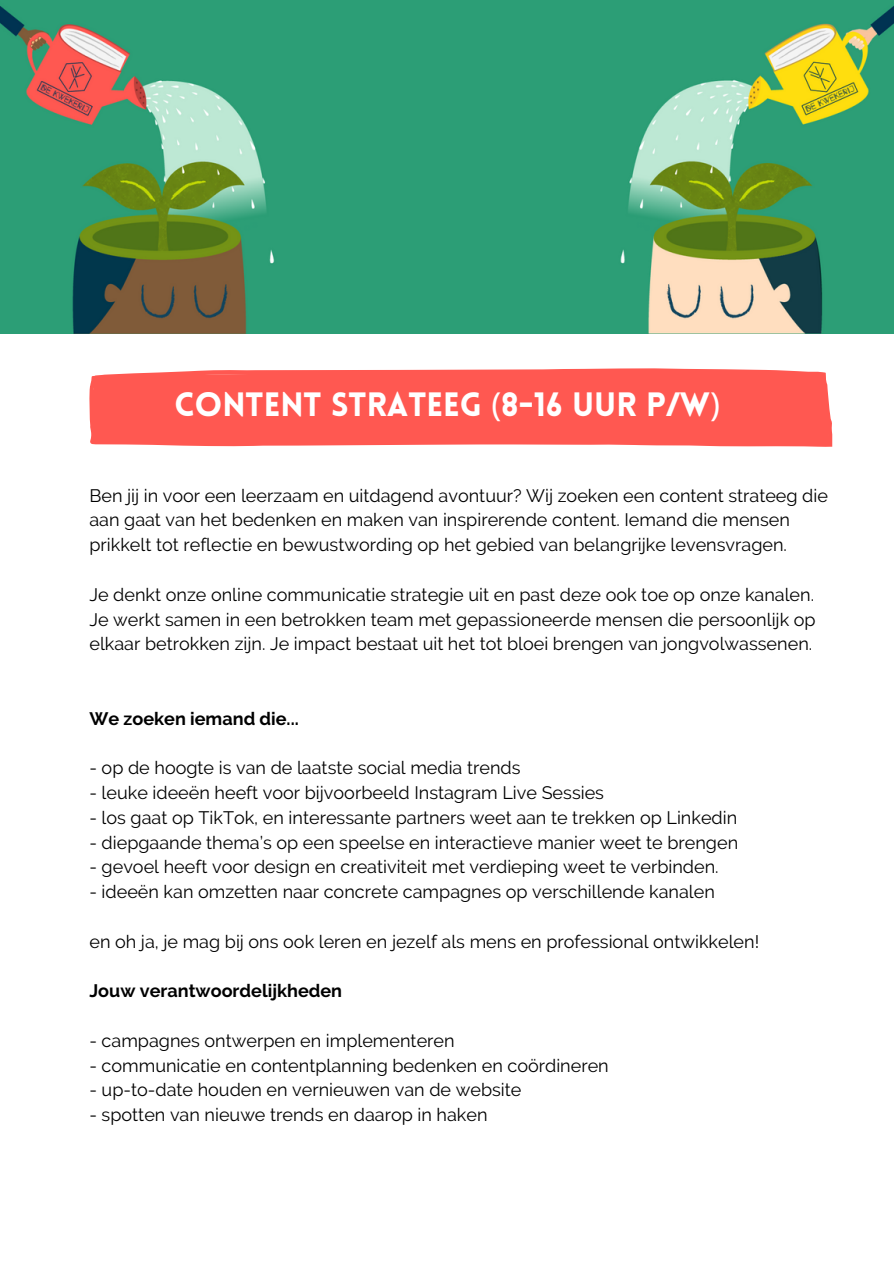
<style>
.page{position:relative;width:894px;height:1264px;background:#fff}
.page>*{position:absolute;margin:0;border:0;box-sizing:border-box;transform-origin:0 0}
.t1{font:900 33px "Lovelo";color:#fff}
.t2{font:18px/24.8px "Raleway";color:#000}
.t3{font:700 18px "Raleway";color:#000}
.s1{font-family:"Noto Sans";font-weight:400}
</style>
<div class="page">
<img style="left:0;top:0;width:893px;height:333px">
<div style="left:89px;top:368px;width:743px;height:79px;background:#ff5851"></div>
<p class="t1" style="left:174px;top:391px;width:546px">CONTENT STRATEEG <span class="s1">(</span>8-16 UUR P/W<span class="s1">)</span></p>
<p class="t2" style="left:89px;top:483px;width:739px">Ben jij in voor een leerzaam en uitdagend avontuur? Wij zoeken een content strateeg die aan gaat van het bedenken en maken van inspirerende content. Iemand die mensen prikkelt tot reflectie en bewustwording op het gebied van belangrijke levensvragen.</p>
<p class="t2" style="left:89px;top:582px;width:727px;text-align:justify">Je denkt onze online communicatie strategie uit en past deze ook toe op onze kanalen.<br>Je werkt samen in een betrokken team met gepassioneerde mensen die persoonlijk op elkaar betrokken zijn. Je impact bestaat uit het tot bloei brengen van jongvolwassenen.</p>
<p class="t3" style="left:89px;top:707px;width:211px">We zoeken iemand die...</p>
<p class="t2" style="left:89px;top:755px;width:432px">- op de hoogte is van de laatste social media trends</p>
<p class="t2" style="left:89px;top:780px;width:516px">- leuke ideeën heeft voor bijvoorbeeld Instagram Live Sessies</p>
<p class="t2" style="left:89px;top:805px;width:649px">- los gaat op TikTok, en interessante partners weet aan te trekken op Linkedin</p>
<p class="t2" style="left:89px;top:829px;width:650px">- diepgaande thema’s op een speelse en interactieve manier weet te brengen</p>
<p class="t2" style="left:89px;top:854px;width:630px">- gevoel heeft voor design en creativiteit met verdieping weet te verbinden.</p>
<p class="t2" style="left:89px;top:879px;width:626px">- ideeën kan omzetten naar concrete campagnes op verschillende kanalen</p>
<p class="t2" style="left:89px;top:928px;width:671px">en oh ja, je mag bij ons ook leren en jezelf als mens en professional ontwikkelen!</p>
<p class="t3" style="left:89px;top:980px;width:254px">Jouw verantwoordelijkheden</p>
<p class="t2" style="left:89px;top:1028px;width:366px">- campagnes ontwerpen en implementeren</p>
<p class="t2" style="left:89px;top:1052px;width:520px">- communicatie en contentplanning bedenken en coördineren</p>
<p class="t2" style="left:89px;top:1077px;width:433px">- up-to-date houden en vernieuwen van de website</p>
<p class="t2" style="left:89px;top:1102px;width:399px">- spotten van nieuwe trends en daarop in haken</p>
</div>
